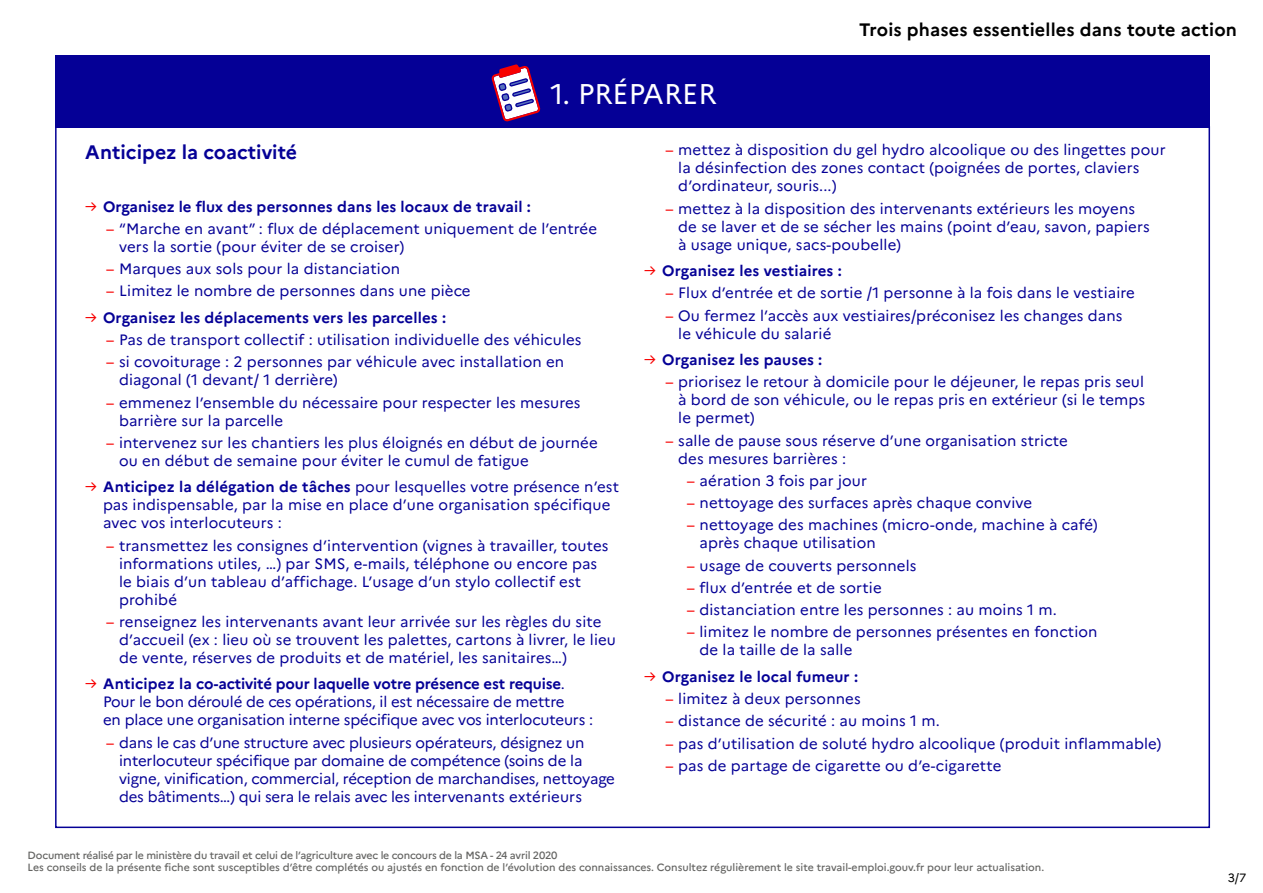
<style>
.page{position:relative;width:1263px;height:893px;background:#fff}
.page>*{position:absolute;margin:0;border:0;box-sizing:border-box;transform-origin:0 0}
.titre_1{font:28.5px "Marianne";color:#fff}
.texte_liste{font:700 19.5px "Marianne";color:#050096}
.t1{font:700 18px "Marianne";letter-spacing:.01em;color:#000}
.texte_sous_liste{font:15px/18px "Marianne";letter-spacing:.01em;color:#050096}
.texte_liste-2{font:15px/18px "Marianne";letter-spacing:-.005em;color:#050096}
.texte_sous_liste-2{font:15px/18px "Marianne";letter-spacing:-.01em;color:#050096}
.texte_liste-3{font:700 15px "Marianne";letter-spacing:.01em;color:#050096}
.t2{font:12px "Marianne";color:#000}
.légendes{font:500 10.5px "Marianne";letter-spacing:-.005em;color:#656563}
.s1{font-weight:400;color:#f70000}
.s2{color:#f70000}
.s3{font-weight:700}
</style>
<div class="page">
<div style="left:55px;top:55px;width:1155px;height:72px;background:#050096"></div>
<svg style="left:491px;top:64px;width:50px;height:58px"></svg>
<p class="titre_1" style="left:551px;top:76px;width:167px">1. PRÉPARER</p>
<p class="t1" style="left:859px;top:18px;width:379px">Trois phases essentielles dans toute action</p>
<p class="texte_liste" style="left:85px;top:140px;width:214px">Anticipez la coactivité</p>
<p class="texte_liste-3" style="left:85px;top:197px;width:447px"><span class="s1">→</span> Organisez le flux des personnes dans les locaux de travail :</p>
<p class="texte_sous_liste" style="left:119px;top:220px;width:480px;text-indent:-13px"><span class="s2">–</span> “Marche en avant” : flux de déplacement uniquement de l’entrée vers la sortie (pour éviter de se croiser)</p>
<p class="texte_sous_liste" style="left:106px;top:260px;width:295px"><span class="s2">–</span> Marques aux sols pour la distanciation</p>
<p class="texte_sous_liste" style="left:106px;top:282px;width:366px"><span class="s2">–</span> Limitez le nombre de personnes dans une pièce</p>
<p class="texte_liste-3" style="left:85px;top:308px;width:363px"><span class="s1">→</span> Organisez les déplacements vers les parcelles :</p>
<p class="texte_sous_liste" style="left:106px;top:331px;width:477px"><span class="s2">–</span> Pas de transport collectif : utilisation individuelle des véhicules</p>
<p class="texte_sous_liste" style="left:119px;top:353px;width:447px;text-indent:-13px"><span class="s2">–</span> si covoiturage : 2 personnes par véhicule avec installation en diagonal (1 devant/ 1 derrière)</p>
<p class="texte_sous_liste" style="left:119px;top:393px;width:463px;text-indent:-13px"><span class="s2">–</span> emmenez l’ensemble du nécessaire pour respecter les mesures barrière sur la parcelle</p>
<p class="texte_sous_liste" style="left:119px;top:434px;width:480px;text-indent:-13px"><span class="s2">–</span> intervenez sur les chantiers les plus éloignés en début de journée ou en début de semaine pour éviter le cumul de fatigue</p>
<p class="texte_liste-2" style="left:103px;top:478px;width:517px;text-indent:-18px"><span class="s2">→</span> <span class="s3">Anticipez la délégation de tâches</span> pour lesquelles votre présence n’est pas indispensable, par la mise en place d’une organisation spécifique avec vos interlocuteurs :</p>
<p class="texte_sous_liste" style="left:119px;top:536px;width:491px;text-indent:-13px"><span class="s2">–</span> transmettez les consignes d’intervention (vignes à travailler, toutes informations utiles, …) par SMS, e-mails, téléphone ou encore pas le biais d’un tableau d’affichage. L’usage d’un stylo collectif est prohibé</p>
<p class="texte_sous_liste" style="left:119px;top:613px;width:498px;text-indent:-13px"><span class="s2">–</span> renseignez les intervenants avant leur arrivée sur les règles du site d’accueil (ex : lieu où se trouvent les palettes, cartons à livrer, le lieu de vente, réserves de produits et de matériel, les sanitaires…)</p>
<p class="texte_liste-2" style="left:103px;top:675px;width:492px;text-indent:-18px"><span class="s2">→</span> <span class="s3">Anticipez la co-activité pour laquelle votre présence est requise</span>.<br>Pour le bon déroulé de ces opérations, il est nécessaire de mettre<br>en place une organisation interne spécifique avec vos interlocuteurs :</p>
<p class="texte_sous_liste-2" style="left:119px;top:733px;width:497px;text-indent:-13px"><span class="s2">–</span> dans le cas d’une structure avec plusieurs opérateurs, désignez un interlocuteur spécifique par domaine de compétence (soins de la vigne, vinification, commercial, réception de marchandises, nettoyage des bâtiments…) qui sera le relais avec les intervenants extérieurs</p>
<p class="texte_sous_liste" style="left:678px;top:141px;width:489px;text-indent:-13px"><span class="s2">–</span> mettez à disposition du gel hydro alcoolique ou des lingettes pour la désinfection des zones contact (poignées de portes, claviers d’ordinateur, souris...)</p>
<p class="texte_sous_liste" style="left:678px;top:199px;width:473px;text-indent:-13px"><span class="s2">–</span> mettez à la disposition des intervenants extérieurs les moyens de se laver et de se sécher les mains (point d’eau, savon, papiers à usage unique, sacs-poubelle)</p>
<p class="texte_liste-3" style="left:644px;top:262px;width:199px"><span class="s1">→</span> Organisez les vestiaires :</p>
<p class="texte_sous_liste" style="left:665px;top:284px;width:471px"><span class="s2">–</span> Flux d’entrée et de sortie /1 personne à la fois dans le vestiaire</p>
<p class="texte_sous_liste" style="left:678px;top:306px;width:446px;text-indent:-13px"><span class="s2">–</span> Ou fermez l’accès aux vestiaires/préconisez les changes dans le véhicule du salarié</p>
<p class="texte_liste-3" style="left:644px;top:351px;width:180px"><span class="s1">→</span> Organisez les pauses :</p>
<p class="texte_sous_liste" style="left:678px;top:373px;width:468px;text-align:justify;text-indent:-13px"><span class="s2">–</span> priorisez le retour à domicile pour le déjeuner, le repas pris seul à bord de son véhicule, ou le repas pris en extérieur (si le temps le permet)</p>
<p class="texte_sous_liste" style="left:678px;top:431px;width:391px;text-indent:-13px"><span class="s2">–</span> salle de pause sous réserve d’une organisation stricte des mesures barrières :</p>
<p class="texte_sous_liste" style="left:687px;top:471px;width:182px"><span class="s2">–</span> aération 3 fois par jour</p>
<p class="texte_sous_liste" style="left:687px;top:494px;width:347px"><span class="s2">–</span> nettoyage des surfaces après chaque convive</p>
<p class="texte_sous_liste" style="left:699px;top:516px;width:400px;text-indent:-13px"><span class="s2">–</span> nettoyage des machines (micro-onde, machine à café) après chaque utilisation</p>
<p class="texte_sous_liste" style="left:687px;top:556px;width:231px"><span class="s2">–</span> usage de couverts personnels</p>
<p class="texte_sous_liste" style="left:687px;top:578px;width:197px"><span class="s2">–</span> flux d’entrée et de sortie</p>
<p class="texte_sous_liste" style="left:687px;top:601px;width:372px"><span class="s2">–</span> distanciation entre les personnes : au moins 1 m.</p>
<p class="texte_sous_liste" style="left:699px;top:623px;width:399px;text-indent:-13px"><span class="s2">–</span> limitez le nombre de personnes présentes en fonction de la taille de la salle</p>
<p class="texte_liste-3" style="left:644px;top:667px;width:215px"><span class="s1">→</span> Organisez le local fumeur :</p>
<p class="texte_sous_liste" style="left:665px;top:690px;width:197px"><span class="s2">–</span> limitez à deux personnes</p>
<p class="texte_sous_liste" style="left:665px;top:712px;width:276px"><span class="s2">–</span> distance de sécurité : au moins 1 m.</p>
<p class="texte_sous_liste" style="left:665px;top:734px;width:497px"><span class="s2">–</span> pas d’utilisation de soluté hydro alcoolique (produit inflammable)</p>
<p class="texte_sous_liste" style="left:665px;top:756px;width:337px"><span class="s2">–</span> pas de partage de cigarette ou d’e-cigarette</p>
<p class="légendes" style="left:28px;top:848px;width:531px">Document réalisé par le ministère du travail et celui de l’agriculture avec le concours de la MSA - 24 avril 2020</p>
<p class="légendes" style="left:28px;top:861px;width:1018px">Les conseils de la présente fiche sont susceptibles d’être complétés ou ajustés en fonction de l’évolution des connaissances. Consultez régulièrement le site travail-emploi.gouv.fr pour leur actualisation.</p>
<p class="t2" style="left:1228px;top:870px;width:20px">3/7</p>
</div>
